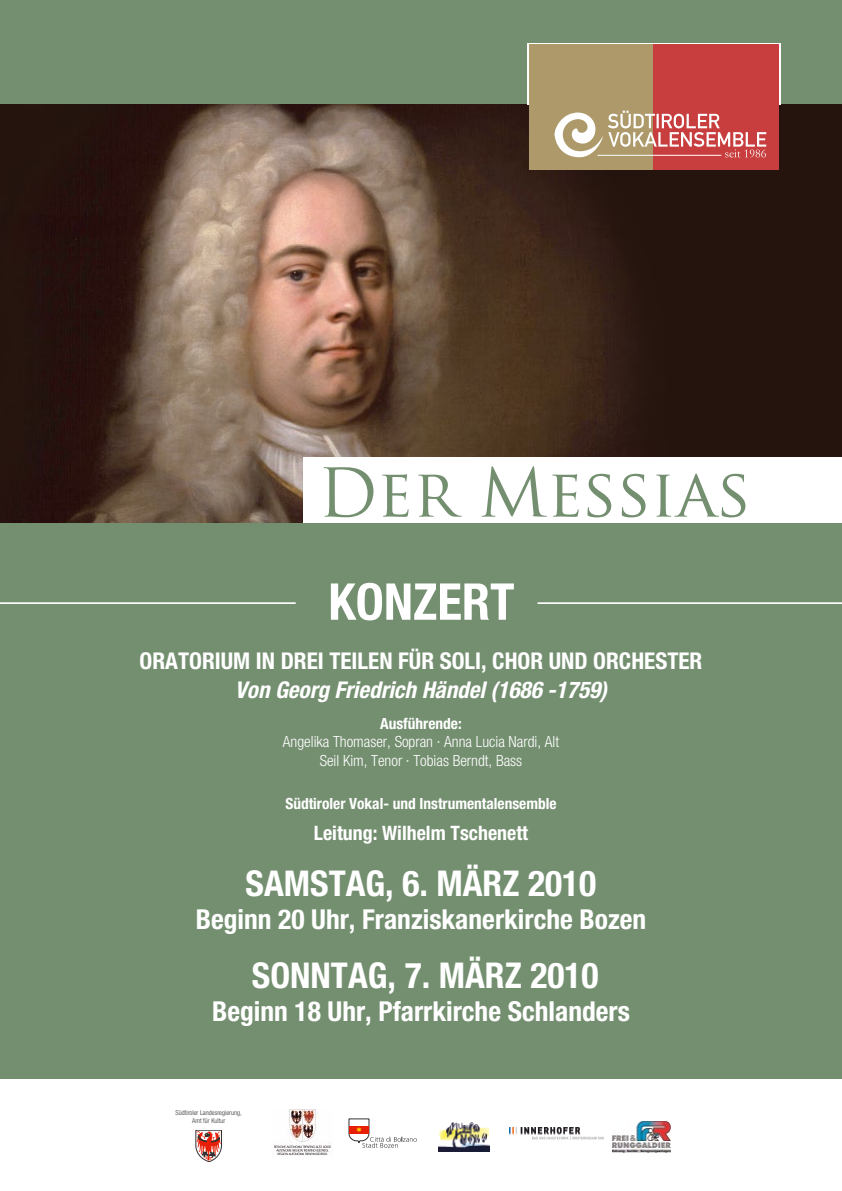
<style>
.page{position:relative;width:842px;height:1191px;background:#fff}
.page>*{position:absolute;margin:0;border:0;box-sizing:border-box;transform-origin:0 0}
.t1{font:65.4px "Trajan Pro";color:#748f70}
.t2{font:700 condensed 50.8px "Helvetica Neue";color:#fff}
.t3{font:700 condensed 35.6px "Helvetica Neue";color:#fff}
.t4{font:700 condensed 27.5px "Helvetica Neue";color:#fff}
.t5{font:700 condensed 23.1px "Helvetica Neue";color:#fff}
.t6{font:italic 700 condensed 23.1px "Helvetica Neue";color:#fff}
.t7{font:700 condensed 19.9px "Helvetica Neue";color:#fff}
.t8{font:300 condensed 15.4px/18.5px "Helvetica Neue";color:#fff;text-align:center}
.t9{font:700 condensed 15.4px "Helvetica Neue";color:#fff}
.t10{font:300 condensed 6.7px/8.1px "Helvetica Neue";color:#323232;text-align:center}
</style>
<div class="page">
<div style="left:0;top:0;width:842px;height:1078px;background:#748f70"></div>
<img style="left:0;top:104px;width:842px;height:419px">
<div style="left:303px;top:457px;width:539px;height:66px;background:#fff"></div>
<div style="left:527px;top:43px;width:254px;height:61px;background:linear-gradient(to bottom,#fff,#fff)"></div>
<div style="left:529px;top:45px;width:125px;height:125px;background:#ad9969"></div>
<div style="left:654px;top:45px;width:125px;height:125px;background:#c83d3d"></div>
<svg style="left:554px;top:111px;width:212px;height:47px"></svg>
<hr style="left:0;top:602px;width:296px;height:2px;background:#fff">
<hr style="left:537px;top:602px;width:305px;height:2px;background:#fff">
<svg style="left:196px;top:1130px;width:26px;height:32px"></svg>
<img style="left:612px;top:1121px;width:59px;height:31px">
<img style="left:273px;top:1109px;width:61px;height:47px">
<img style="left:509px;top:1127px;width:94px;height:12px">
<svg style="left:349px;top:1118px;width:68px;height:29px"></svg>
<img style="left:438px;top:1122px;width:52px;height:29px">
<h1 class="t1" style="left:318px;top:451px;width:435px">Der Messias</h1>
<h2 class="t2" style="left:328px;top:571px;width:188px">Konzert</h2>
<h3 class="t5" style="left:140px;top:647px;width:564px">Oratorium in drei Teilen für Soli, Chor und Orchester</h3>
<h3 class="t6" style="left:235px;top:675px;width:374px">Von Georg Friedrich Händel (1686 -1759)</h3>
<p class="t9" style="left:380px;top:713px;width:83px">Ausführende:</p>
<p class="t8" style="left:283px;top:732px;width:278px">Angelika Thomaser, Sopran · Anna Lucia Nardi, Alt<br>Seil Kim, Tenor · Tobias Berndt, Bass</p>
<p class="t9" style="left:285px;top:794px;width:273px">Südtiroler Vokal- und Instrumentalensemble</p>
<p class="t7" style="left:314px;top:820px;width:216px">Leitung: Wilhelm Tschenett</p>
<h3 class="t3" style="left:246px;top:861px;width:352px">Samstag, 6. März 2010</h3>
<h3 class="t4" style="left:196px;top:902px;width:452px">Beginn 20 Uhr, Franziskanerkirche Bozen</h3>
<h3 class="t3" style="left:252px;top:953px;width:348px">Sonntag, 7. März 2010</h3>
<h3 class="t4" style="left:212px;top:994px;width:419px">Beginn 18 Uhr, Pfarrkirche Schlanders</h3>
<p class="t10" style="left:176px;top:1108px;width:68px">Südtiroler Landesregierung,<br>Amt für Kultur</p>
</div>
